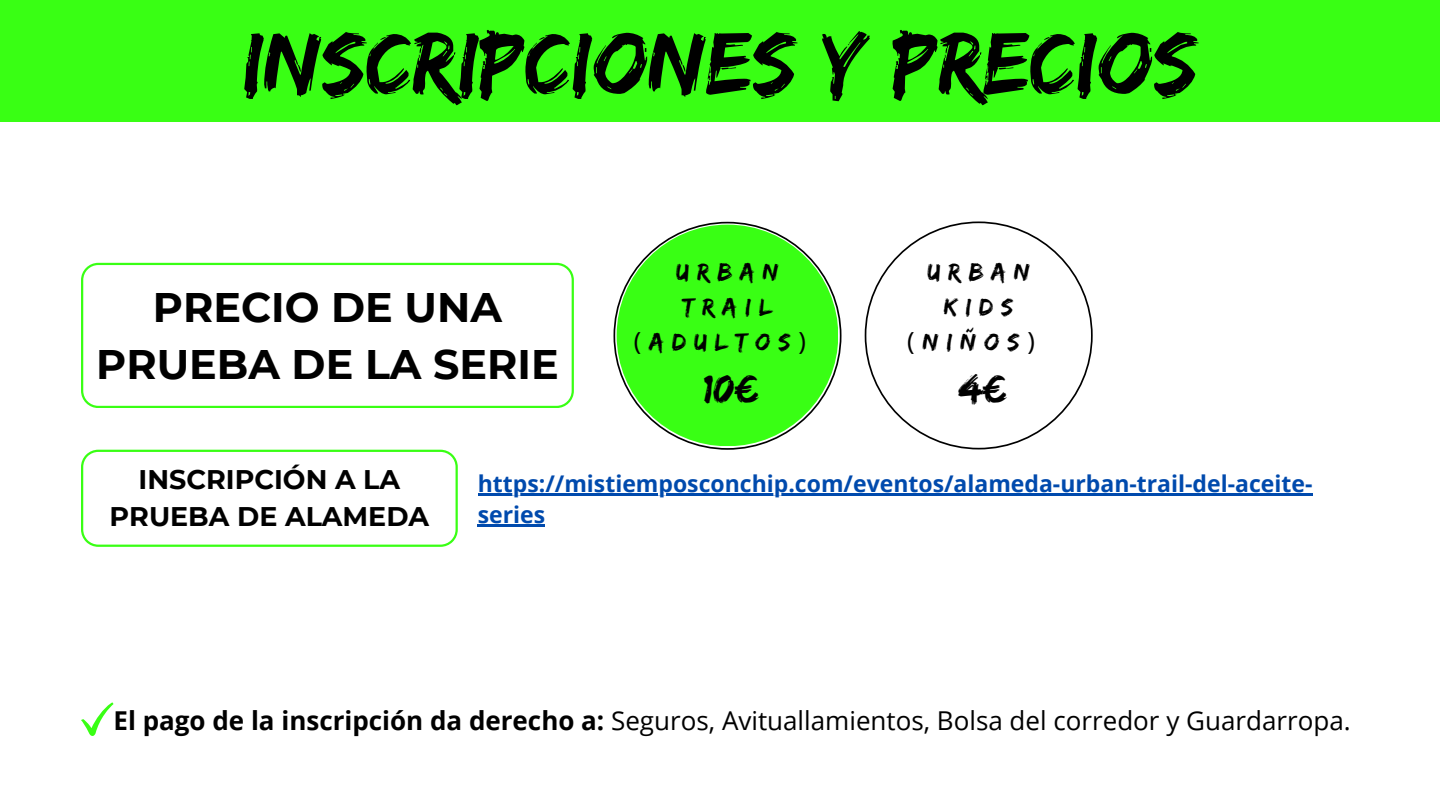
<style>
.page{position:relative;width:1440px;height:810px;background:#fff}
.page>*{position:absolute;margin:0;border:0;box-sizing:border-box;transform-origin:0 0}
.t1{font:92px "Edo";color:#000}
.t2{font:41.8px "Edo";color:#000}
.t3{font:700 41.2px/57px "Montserrat";color:#000;text-align:center}
.t4{font:700 26.9px/37.5px "Montserrat";color:#000;text-align:center}
.t5{font:26px "Open Sans";color:#000}
.t6{font:25.1px/35.1px "Edo";letter-spacing:.32em;color:#000;text-align:center}
.t7{font:700 23px/31.5px "Open Sans";color:#004aad}
.s1{font-family:"Noto Sans"}
.s2{font-weight:700}
</style>
<div class="page">
<div style="left:0;top:0;width:1440px;height:122px;background:#39ff14"></div>
<svg style="left:81px;top:263px;width:493px;height:145px"></svg>
<svg style="left:81px;top:702px;width:32px;height:34px"></svg>
<svg style="left:614px;top:222px;width:228px;height:228px;fill:#39ff14"></svg>
<svg style="left:865px;top:221px;width:228px;height:228px"></svg>
<hr style="left:478px;top:493px;width:834px;height:2px;background:#004aad">
<hr style="left:478px;top:525px;width:67px;height:2px;background:#004aad">
<svg style="left:81px;top:450px;width:377px;height:97px"></svg>
<h1 class="t1" style="left:242px;top:10px;width:957px">INSCRIPCIONES Y PRECIOS</h1>
<h3 class="t3" style="left:96px;top:279px;width:464px">PRECIO DE UNA<br>PRUEBA DE LA SERIE</h3>
<p class="t6" style="left:634px;top:254px;width:174px">URBAN<br>TRAIL <span class="s1">(</span>ADULTOS<span class="s1">)</span></p>
<h2 class="t2" style="left:704px;top:365px;width:57px">10€</h2>
<p class="t6" style="left:907px;top:254px;width:129px">URBAN<br>KIDS <span class="s1">(</span>NIÑOS<span class="s1">)</span></p>
<h2 class="t2" style="left:958px;top:365px;width:51px">4€</h2>
<p class="t4" style="left:110px;top:460px;width:321px">INSCRIPCIÓN A LA<br>PRUEBA DE ALAMEDA</p>
<p class="t7" style="left:478px;top:467px;width:836px">https://mistiemposconchip.com/eventos/alameda-urban-trail-del-aceite&shy;series</p>
<p class="t5" style="left:114px;top:703px;width:1239px"><span class="s2">El pago de la inscripción da derecho a:</span> Seguros, Avituallamientos, Bolsa del corredor y Guardarropa.</p>
</div>
